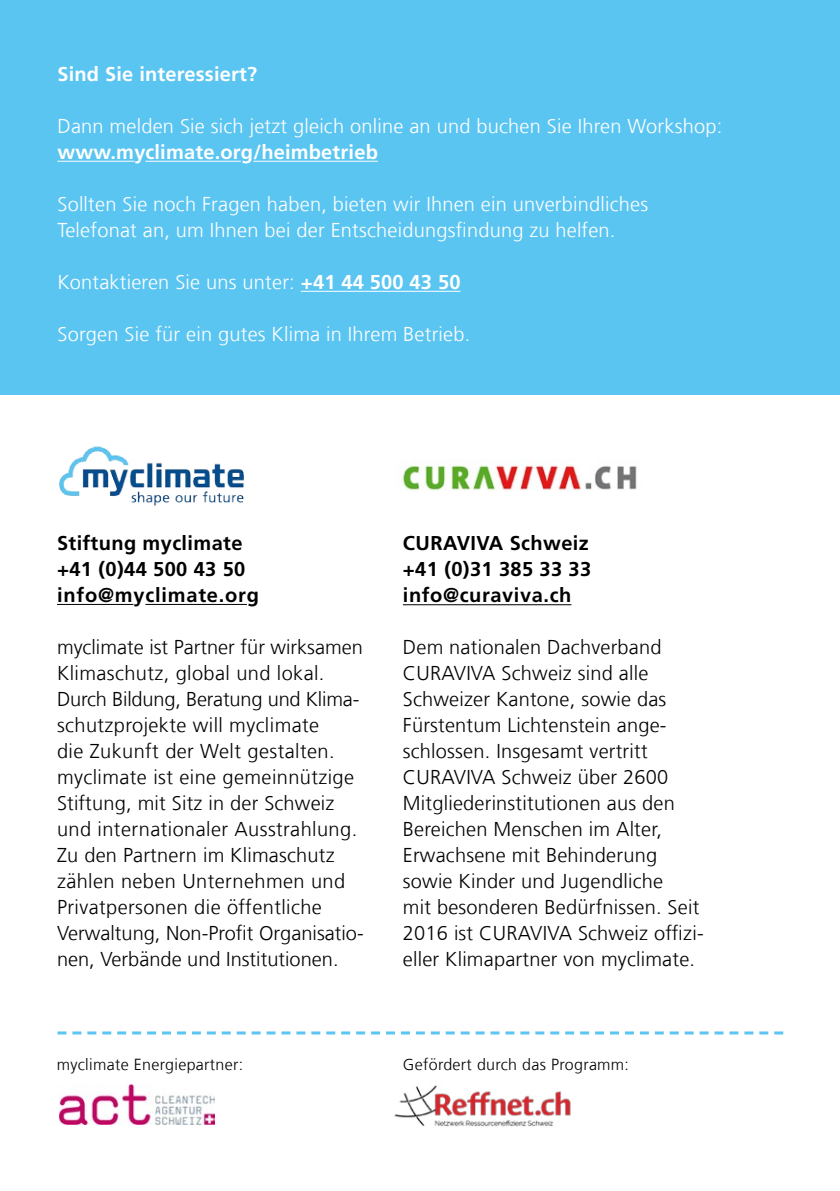
<style>
.page{position:relative;width:840px;height:1191px;background:#fff}
.page>*{position:absolute;margin:0;border:0;box-sizing:border-box;transform-origin:0 0}
.t1{font:300 20px/26px "Frutiger LT Com";letter-spacing:.01em;color:#010202}
.t2{font:300 20px/26px "Frutiger LT Com";letter-spacing:.01em;color:#fff}
.t3{font:700 20px/26px "Frutiger LT Com";letter-spacing:.02em;color:#000}
.t4{font:700 20px "Frutiger LT Com";letter-spacing:.01em;color:#fff}
.t5{font:300 16px "Frutiger LT Com";letter-spacing:.02em;color:#010202}
.s1{font-weight:700}
.s2{color:#010202}
</style>
<div class="page">
<img style="left:397px;top:464px;width:240px;height:27px">
<img style="left:59px;top:1084px;width:155px;height:40px">
<img style="left:394px;top:1085px;width:177px;height:42px">
<img style="left:59px;top:446px;width:185px;height:60px">
<hr style="left:57px;top:604px;width:76px;height:1px;background:#000">
<hr style="left:145px;top:604px;width:102px;height:1px;background:#000">
<hr style="left:402px;top:604px;width:169px;height:1px;background:#000">
<div style="left:0;top:0;width:839px;height:395px;background:#5bc5f2"></div>
<svg style="left:57px;top:1031px;width:725px;height:3px"></svg>
<hr style="left:57px;top:161px;width:77px;height:1px;background:#fff">
<hr style="left:145px;top:161px;width:96px;height:1px;background:#fff">
<hr style="left:253px;top:161px;width:125px;height:1px;background:#fff">
<hr style="left:300px;top:291px;width:160px;height:1px;background:#fff">
<p class="t4" style="left:57px;top:61px;width:201px">Sind Sie interessiert?</p>
<p class="t2" style="left:57px;top:113px;width:666px">Dann melden Sie sich jetzt gleich online an und buchen Sie Ihren Workshop:</p>
<p class="t4" style="left:57px;top:139px;width:322px">www.myclimate.org/heimbetrieb</p>
<p class="t2" style="left:57px;top:191px;width:592px">Sollten Sie noch Fragen haben, bieten wir Ihnen ein unverbindliches<br>Telefonat an, um Ihnen bei der Entscheidungsfindung zu helfen.</p>
<p class="t2" style="left:57px;top:269px;width:404px">Kontaktieren Sie uns unter: <span class="s1">+41 44 500 43 50</span></p>
<p class="t2" style="left:57px;top:321px;width:414px">Sorgen Sie für ein gutes Klima in Ihrem Betrieb.</p>
<p class="t3" style="left:57px;top:530px;width:203px">Stiftung myclimate <span class="s2">+41 (0)</span>44 500 43 50 info@myclimate.org</p>
<p class="t1" style="left:57px;top:634px;width:308px">myclimate ist Partner für wirksamen Klimaschutz, global und lokal.<br>Durch Bildung, Beratung und Klima&shy;schutzprojekte will myclimate<br>die Zukunft der Welt gestalten. myclimate ist eine gemeinnützige Stiftung, mit Sitz in der Schweiz und internationaler Ausstrahlung.<br>Zu den Partnern im Klimaschutz zählen neben Unternehmen und Privatpersonen die öffentliche Verwaltung, Non-Profit Organisatio&shy;nen, Verbände und Institutionen.</p>
<p class="t3" style="left:402px;top:530px;width:190px">CURAVIVA Schweiz <span class="s2">+41 (0)</span>31 385 33 33 info@curaviva.ch</p>
<p class="t1" style="left:402px;top:634px;width:302px">Dem nationalen Dachverband<br>CURAVIVA Schweiz sind alle<br>Schweizer Kantone, sowie das<br>Fürstentum Lichtenstein ange&shy;schlossen. Insgesamt vertritt<br>CURAVIVA Schweiz über 2600<br>Mitgliederinstitutionen aus den<br>Bereichen Menschen im Alter,<br>Erwachsene mit Behinderung sowie Kinder und Jugendliche<br>mit besonderen Bedürfnissen. Seit<br>2016 ist CURAVIVA Schweiz offizi&shy;eller Klimapartner von myclimate.</p>
<p class="t5" style="left:57px;top:1055px;width:188px">myclimate Energiepartner:</p>
<p class="t5" style="left:403px;top:1055px;width:227px">Gefördert durch das Programm:</p>
</div>
